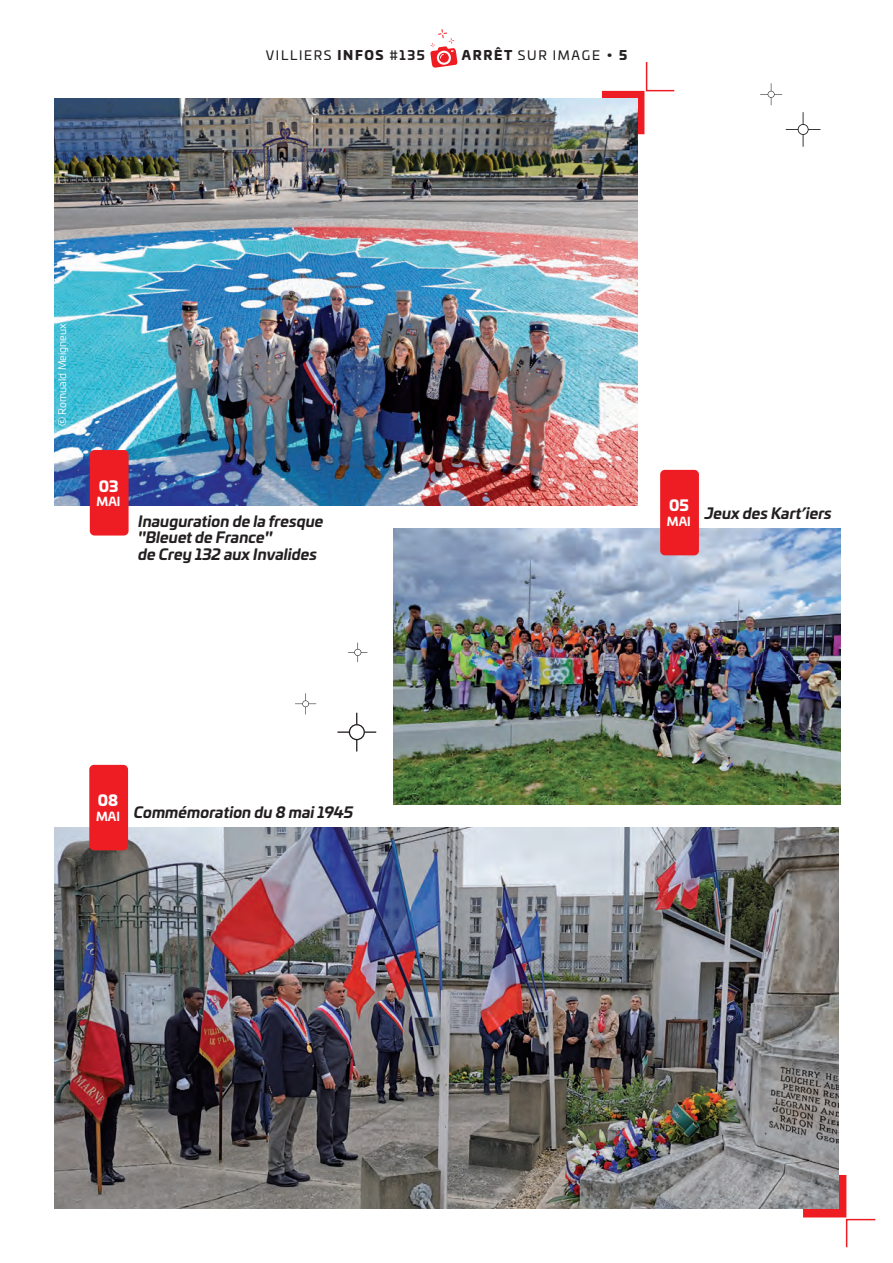
<style>
.page{position:relative;width:893px;height:1263px;background:#fff}
.page>*{position:absolute;margin:0;border:0;box-sizing:border-box;transform-origin:0 0}
.t1{font:italic 700 15px/16.5px "Univia Pro";color:#231f20}
.t2{font:900 14.85px "Univia Pro";color:#fff}
.t3{font:12.75px "Univia Pro";letter-spacing:.13em;color:#231f20}
.t4{font:700 12px "Univia Pro";color:#fff}
.t5{font:10.5px "Univia Pro";color:#fff}
.s1{font-weight:900}
.s2{font-weight:700}
.s3{font-weight:900;color:#262324}
</style>
<div class="page">
<svg style="left:602px;top:61px;width:73px;height:73px"></svg>
<svg style="left:348px;top:643px;width:20px;height:19px"></svg>
<svg style="left:337px;top:712px;width:39px;height:40px"></svg>
<svg style="left:295px;top:693px;width:21px;height:21px"></svg>
<svg style="left:760px;top:83px;width:22px;height:22px"></svg>
<svg style="left:786px;top:112px;width:34px;height:35px"></svg>
<img style="left:54px;top:98px;width:584px;height:408px">
<div style="left:90px;top:450px;width:39px;height:85px;background:#ee1d23;border-radius:5px"></div>
<svg style="left:430px;top:29px;width:27px;height:39px"></svg>
<svg style="left:803px;top:1175px;width:73px;height:73px"></svg>
<img style="left:393px;top:528px;width:447px;height:276px">
<div style="left:660px;top:470px;width:39px;height:85px;background:#ee1d23;border-radius:5px"></div>
<img style="left:54px;top:827px;width:785px;height:382px">
<div style="left:89px;top:765px;width:39px;height:85px;background:#ee1d23;border-radius:5px"></div>
<p class="t3" style="left:266px;top:46px;width:160px">VILLIERS <span class="s1">INFOS</span> #<span class="s2">135</span></p>
<p class="t3" style="left:462px;top:46px;width:167px"><span class="s1">ARRÊT</span> SUR IMAGE • <span class="s3">5</span></p>
<p class="t5" style="left:55px;top:426px;width:104px;rotate:-90deg">© Romuald Meigneux</p>
<p class="t2" style="left:99px;top:474px;width:21px">03</p>
<p class="t4" style="left:97px;top:492px;width:25px">MAI</p>
<p class="t1" style="left:138px;top:512px;width:187px">Inauguration de la fresque "Bleuet de France"<br>de Crey 132 aux Invalides</p>
<p class="t2" style="left:98px;top:788px;width:22px">08</p>
<p class="t4" style="left:96px;top:807px;width:25px">MAI</p>
<p class="t1" style="left:134px;top:803px;width:221px">Commémoration du 8 mai 1945</p>
<p class="t2" style="left:669px;top:493px;width:21px">05</p>
<p class="t4" style="left:667px;top:512px;width:25px">MAI</p>
<p class="t1" style="left:705px;top:504px;width:129px">Jeux des Kart’iers</p>
</div>
